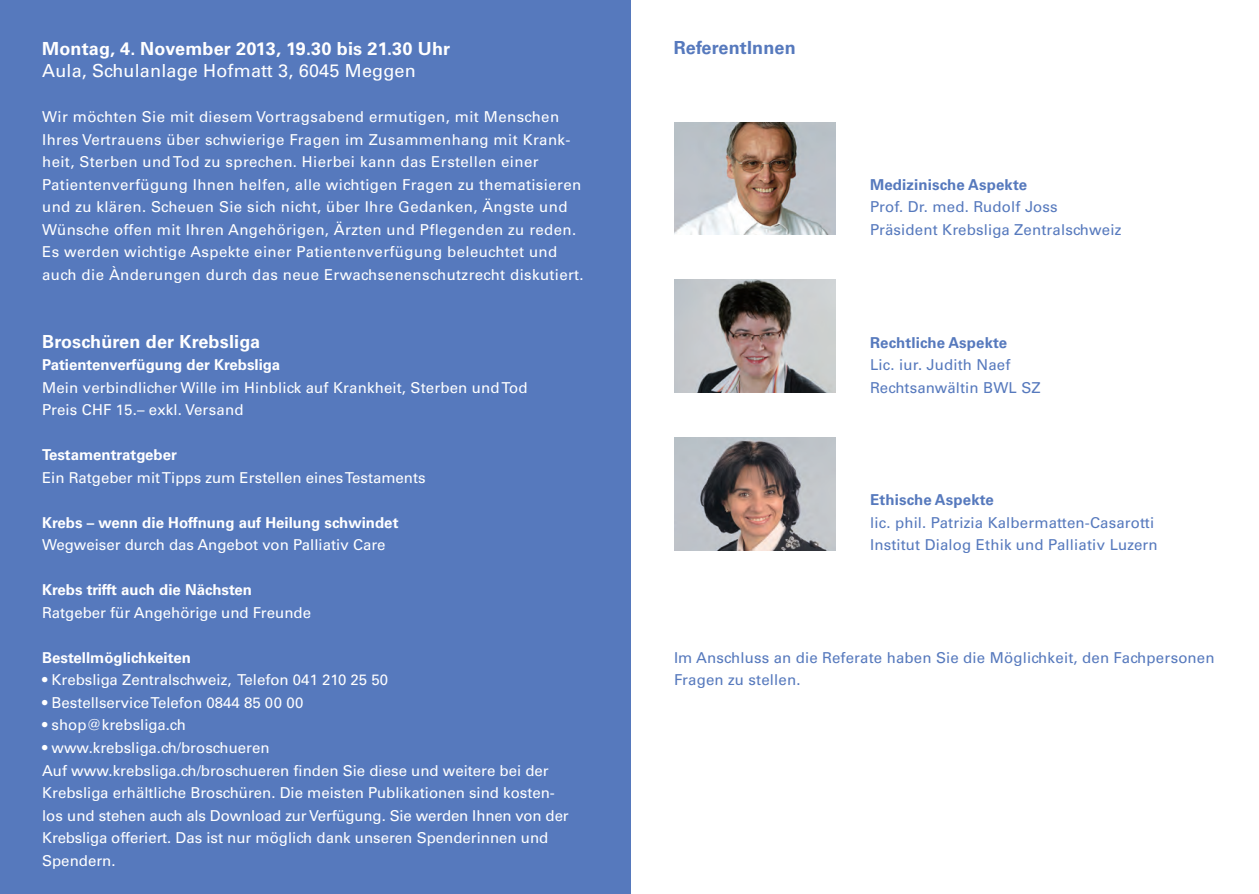
<style>
.page{position:relative;width:1259px;height:894px;background:#fff}
.page>*{position:absolute;margin:0;border:0;box-sizing:border-box;transform-origin:0 0}
.t1{font:700 18px "Univers LT Std";letter-spacing:.01em;color:#fff}
.t2{font:18px "Univers LT Std";letter-spacing:.01em;color:#fff}
.t3{font:700 18px "Univers LT Std";letter-spacing:.01em;color:#5679bd}
.t4{font:15px/22.5px "Univers LT Std";color:#fff}
.t5{font:15px/22.5px "Univers";letter-spacing:.025em;color:#fff}
.t6{font:15px/22.5px "Univers LT Std";letter-spacing:.01em;color:#5679bd}
.t7{font:700 15px "Univers LT Std";color:#fff}
.t8{font:700 15px "Univers LT Std";letter-spacing:.01em;color:#5679bd}
.s1{font-family:"Univers"}
</style>
<div class="page">
<div style="left:0;top:0;width:630px;height:893px;background:#5679bd"></div>
<img style="left:674px;top:122px;width:161px;height:113px">
<img style="left:674px;top:280px;width:160px;height:112px">
<img style="left:674px;top:437px;width:160px;height:113px">
<p class="t1" style="left:42px;top:38px;width:409px">Montag, 4. November 2013, 19.30 bis 21.30 Uhr</p>
<p class="t2" style="left:42px;top:60px;width:375px">Aula, Schulanlage Hofmatt 3, 6045 Meggen</p>
<p class="t5" style="left:42px;top:106px;width:543px">Wir möchten Sie mit diesem Vortragsabend ermutigen, mit Menschen Ihres Vertrauens über schwierige Fragen im Zusammenhang mit Krank&shy;heit, Sterben und Tod zu sprechen. Hierbei kann das Erstellen einer Patientenverfügung Ihnen helfen, alle wichtigen Fragen zu thematisieren und zu klären. Scheuen Sie sich nicht, über Ihre Gedanken, Ängste und Wünsche offen mit Ihren Angehörigen, Ärzten und Pflegenden zu reden.<br>Es werden wichtige Aspekte einer Patientenverfügung beleuchtet und auch die Ànderungen durch das neue Erwachsenenschutzrecht diskutiert.</p>
<p class="t1" style="left:42px;top:330px;width:219px">Broschüren der Krebsliga</p>
<p class="t7" style="left:42px;top:356px;width:239px">Patientenverfügung der Krebsliga</p>
<p class="t4" style="left:42px;top:376px;width:487px">Mein verbindlicher Wille im Hinblick auf Krankheit, Sterben und Tod<br>Preis CHF 15.– exkl. Versand</p>
<p class="t7" style="left:42px;top:446px;width:136px">Testamentratgeber</p>
<p class="t4" style="left:42px;top:466px;width:385px">Ein Ratgeber mit Tipps zum Erstellen eines Testaments</p>
<p class="t7" style="left:42px;top:513px;width:358px">Krebs – wenn die Hoffnung auf Heilung schwindet</p>
<p class="t4" style="left:42px;top:533px;width:345px">Wegweiser durch das Angebot von Palliativ Care</p>
<p class="t7" style="left:42px;top:581px;width:211px">Krebs trifft auch die Nächsten</p>
<p class="t4" style="left:42px;top:601px;width:270px">Ratgeber für Angehörige und Freunde</p>
<p class="t7" style="left:42px;top:648px;width:150px">Bestellmöglichkeiten</p>
<p class="t4" style="left:42px;top:668px;width:347px">• Krebsliga Zentralschweiz, Telefon 041 210 25 50</p>
<p class="t4" style="left:42px;top:691px;width:263px">• Bestellservice Telefon 0844 85 00 00</p>
<p class="t4" style="left:42px;top:713px;width:145px">• shop@krebsliga.ch</p>
<p class="t4" style="left:42px;top:736px;width:528px">• www.krebsliga.ch/broschueren<br>Auf www.krebsliga.ch/broschueren finden Sie diese und weitere bei der Krebsliga erhältliche Broschüren. Die meisten Publikationen sind kosten&shy;los und stehen auch als Download zur Verfügung. Sie werden Ihnen von der Krebsliga offeriert. Das ist nur möglich dank unseren Spenderinnen und Spendern.</p>
<p class="t3" style="left:673px;top:37px;width:123px">ReferentInnen</p>
<p class="t8" style="left:869px;top:176px;width:158px">Medizinische Aspekte</p>
<p class="t6" style="left:869px;top:196px;width:253px">Prof. Dr. med. Rudolf Joss<br>Präsident Krebsliga Zentralschweiz</p>
<p class="t8" style="left:869px;top:333px;width:139px">Rechtliche Aspekte</p>
<p class="t6" style="left:869px;top:353px;width:172px">Lic. iur. Judith Naef<br>Rechtsanwältin BWL SZ</p>
<p class="t8" style="left:869px;top:491px;width:125px">Ethische Aspekte</p>
<p class="t6" style="left:869px;top:511px;width:289px">lic. phil. Patrizia Kalbermatten-Casarotti<br>Institut Dialog Ethik und Palliativ Luzern</p>
<p class="t6" style="left:674px;top:646px;width:542px">Im Anschluss an die Referate haben Sie die Möglichkeit, den Fachpersonen<br>Fragen zu stellen<span class="s1">.</span></p>
</div>
